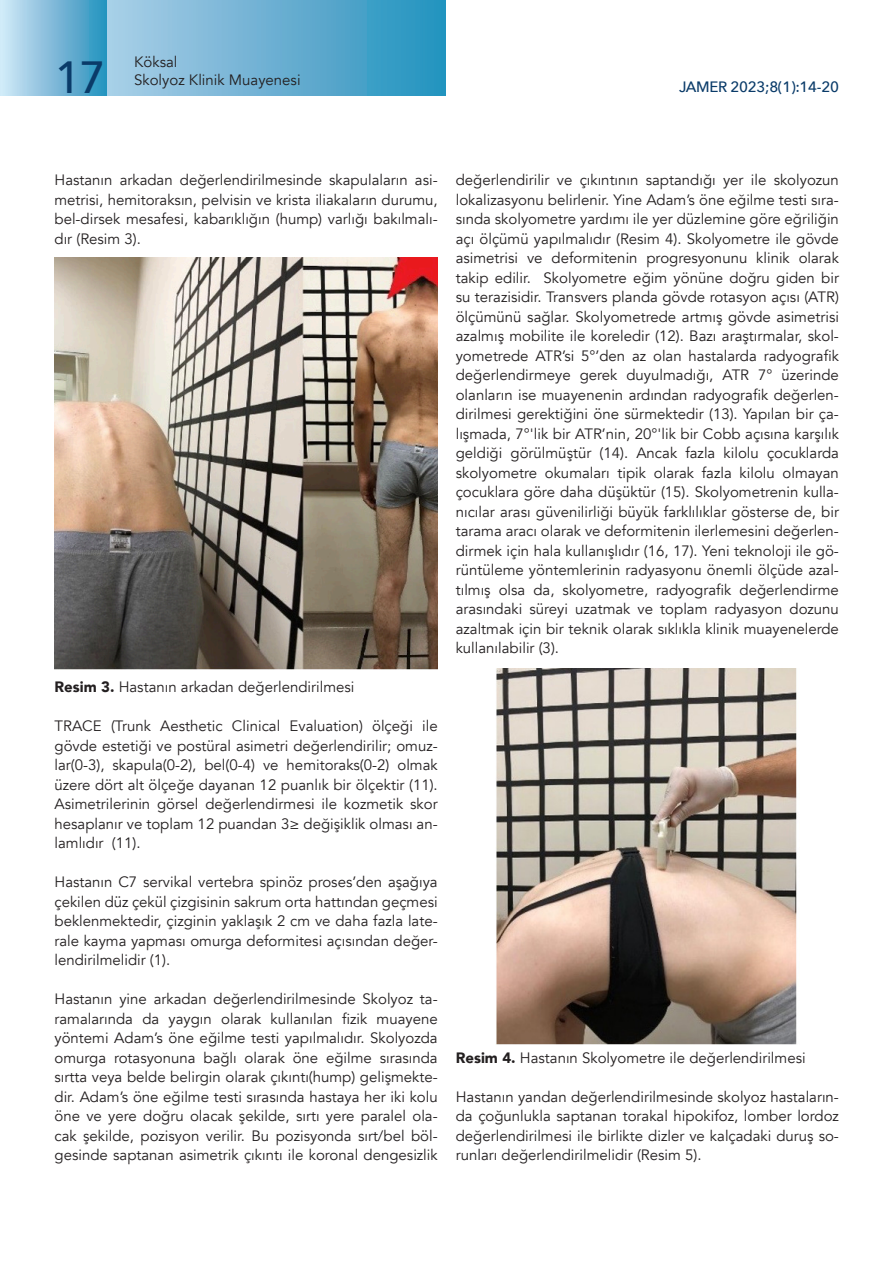
<style>
.page{position:relative;width:893px;height:1263px;background:#fff}
.page>*{position:absolute;margin:0;border:0;box-sizing:border-box;transform-origin:0 0}
.t1{font:500 45px "Avenir";color:#0a3b69}
.metin{font:15px/19.5px "Avenir";color:#231f20;text-align:justify}
.t2{font:500 15px "Avenir Next";letter-spacing:-.02em;color:#0a3b69}
.s1{font-weight:900}
</style>
<div class="page">
<svg style="left:0;top:0;width:446px;height:95px;background:#69b0d2"></svg>
<div style="left:1px;top:0;width:106px;height:95px;background:linear-gradient(to right,#d4e7f7,#2891bd)"></div>
<img style="left:54px;top:257px;width:384px;height:413px">
<img style="left:496px;top:669px;width:301px;height:375px">
<h1 class="t1" style="left:55px;top:38px;width:52px">17</h1>
<p class="metin" style="left:134px;top:52px;width:45px">Köksal</p>
<p class="metin" style="left:134px;top:70px;width:168px">Skolyoz Klinik Muayenesi</p>
<p class="t2" style="left:679px;top:74px;width:161px">JAMER 2023;8(1):14-20</p>
<p class="metin" style="left:55px;top:170px;width:385px">Hastanın arkadan değerlendirilmesinde skapulaların asi&shy;metrisi, hemitoraksın, pelvisin ve krista iliakaların durumu, bel-dirsek mesafesi, kabarıklığın (hump) varlığı bakılmalı&shy;dır (Resim 3).</p>
<p class="metin" style="left:55px;top:677px;width:301px"><span class="s1">Resim 3.</span> Hastanın arkadan değerlendirilmesi</p>
<p class="metin" style="left:55px;top:716px;width:385px">TRACE (Trunk Aesthetic Clinical Evaluation) ölçeği ile gövde estetiği ve postüral asimetri değerlendirilir; omuz&shy;lar(0-3), skapula(0-2), bel(0-4) ve hemitoraks(0-2) olmak üzere dört alt ölçeğe dayanan 12 puanlık bir ölçektir (11).<br>Asimetrilerinin görsel değerlendirmesi ile kozmetik skor hesaplanır ve toplam 12 puandan 3≥ değişiklik olması an&shy;lamlıdır (11).</p>
<p class="metin" style="left:55px;top:872px;width:385px">Hastanın C7 servikal vertebra spinöz proses’den aşağıya çekilen düz çekül çizgisinin sakrum orta hattından geçmesi beklenmektedir, çizginin yaklaşık 2 cm ve daha fazla late&shy;rale kayma yapması omurga deformitesi açısından değer&shy;lendirilmelidir (1).</p>
<p class="metin" style="left:55px;top:989px;width:385px">Hastanın yine arkadan değerlendirilmesinde Skolyoz ta&shy;ramalarında da yaygın olarak kullanılan fizik muayene yöntemi Adam’s öne eğilme testi yapılmalıdır. Skolyozda omurga rotasyonuna bağlı olarak öne eğilme sırasında sırtta veya belde belirgin olarak çıkıntı(hump) gelişmekte&shy;dir. Adam’s öne eğilme testi sırasında hastaya her iki kolu öne ve yere doğru olacak şekilde, sırtı yere paralel ola&shy;cak şekilde, pozisyon verilir. Bu pozisyonda sırt/bel böl&shy;gesinde saptanan asimetrik çıkıntı ile koronal dengesizlik</p>
<p class="metin" style="left:456px;top:170px;width:385px">değerlendirilir ve çıkıntının saptandığı yer ile skolyozun lokalizasyonu belirlenir. Yine Adam’s öne eğilme testi sıra&shy;sında skolyometre yardımı ile yer düzlemine göre eğriliğin açı ölçümü yapılmalıdır (Resim 4). Skolyometre ile gövde asimetrisi ve deformitenin progresyonunu klinik olarak takip edilir. Skolyometre eğim yönüne doğru giden bir su terazisidir. Transvers planda gövde rotasyon açısı (ATR) ölçümünü sağlar. Skolyometrede artmış gövde asimetrisi azalmış mobilite ile koreledir (12). Bazı araştırmalar, skol&shy;yometrede ATR’si 5°’den az olan hastalarda radyografik değerlendirmeye gerek duyulmadığı, ATR 7° üzerinde olanların ise muayenenin ardından radyografik değerlen&shy;dirilmesi gerektiğini öne sürmektedir (13). Yapılan bir ça&shy;lışmada, 7°'lik bir ATR’nin, 20°'lik bir Cobb açısına karşılık geldiği görülmüştür (14). Ancak fazla kilolu çocuklarda skolyometre okumaları tipik olarak fazla kilolu olmayan çocuklara göre daha düşüktür (15). Skolyometrenin kulla&shy;nıcılar arası güvenilirliği büyük farklılıklar gösterse de, bir tarama aracı olarak ve deformitenin ilerlemesini değerlen&shy;dirmek için hala kullanışlıdır (16, 17). Yeni teknoloji ile gö&shy;rüntüleme yöntemlerinin radyasyonu önemli ölçüde azal&shy;tılmış olsa da, skolyometre, radyografik değerlendirme arasındaki süreyi uzatmak ve toplam radyasyon dozunu azaltmak için bir teknik olarak sıklıkla klinik muayenelerde kullanılabilir (3).</p>
<p class="metin" style="left:456px;top:1048px;width:351px"><span class="s1">Resim 4.</span> Hastanın Skolyometre ile değerlendirilmesi</p>
<p class="metin" style="left:456px;top:1087px;width:385px">Hastanın yandan değerlendirilmesinde skolyoz hastaların&shy;da çoğunlukla saptanan torakal hipokifoz, lomber lordoz değerlendirilmesi ile birlikte dizler ve kalçadaki duruş so&shy;runları değerlendirilmelidir (Resim 5).</p>
</div>
